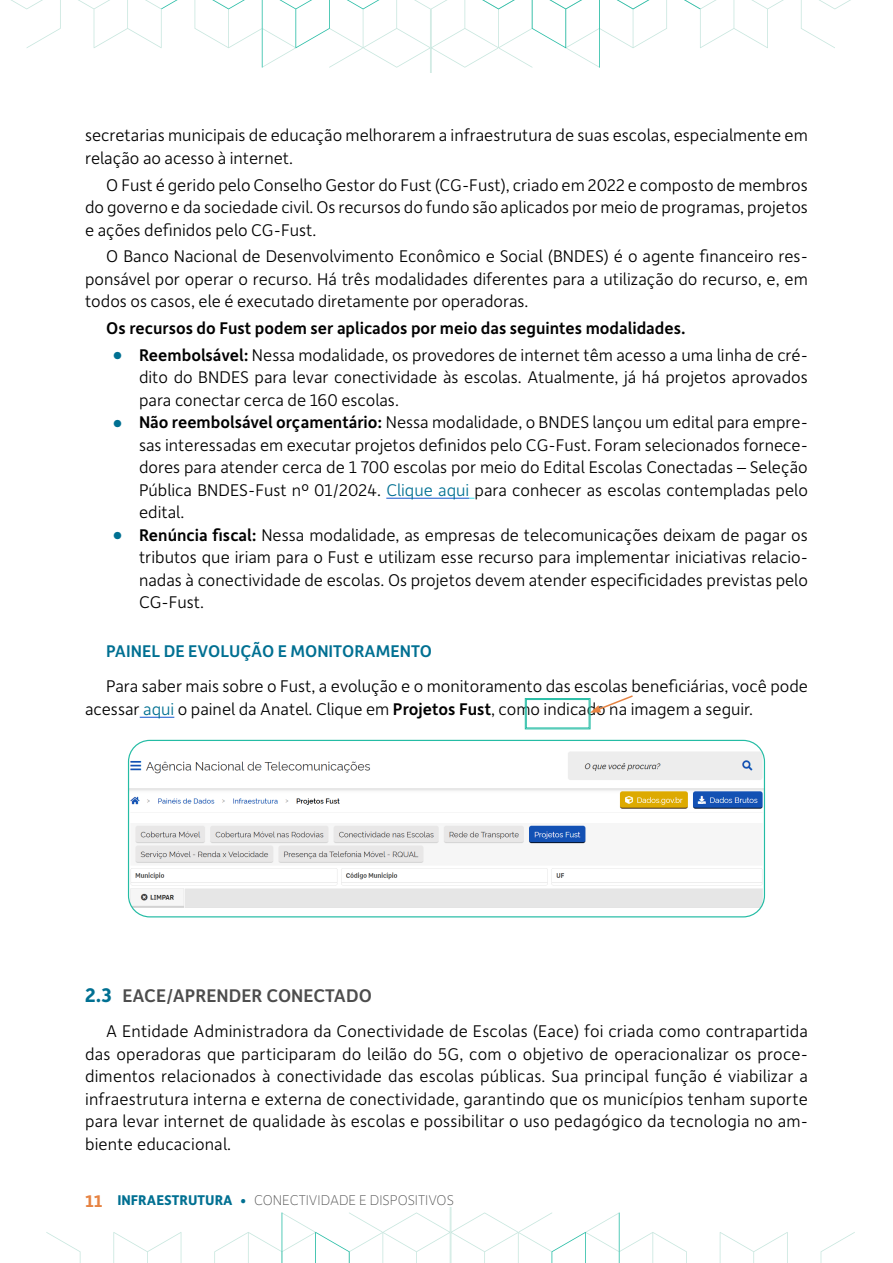
<style>
.page{position:relative;width:893px;height:1263px;background:#fff}
.page>*{position:absolute;margin:0;border:0;box-sizing:border-box;transform-origin:0 0}
.T2{font:500 19.5px "Depot New";color:#4d4d4d}
.Bodytext{font:300 18px/22.5px "Depot New";color:#000;text-align:justify}
.Bodytext-2{font:500 18px "Depot New";color:#000}
.T3{font:500 18px "Depot New";color:#007092}
.t1{font:100 15px "Depot New";color:#4d4d4d}
.s1{font-size:25.5px;color:#007092}
.s2{font-weight:500}
.s3{color:#007092}
.s4{font-weight:700;font-size:21px;color:#007092}
.s5{font-weight:700;font-size:18px;color:#e68342}
.s6{font-weight:700;color:#007092}
.s7{font-family:"Chaparral Pro";font-weight:700;color:#007092}
</style>
<div class="page">
<svg style="left:46px;top:1208px;width:809px;height:55px"></svg>
<svg style="left:11px;top:0;width:840px;height:72px"></svg>
<hr style="left:386px;top:498px;width:83px;height:1px;background:#15c">
<hr style="left:140px;top:717px;width:34px;height:1px;background:#15c">
<img style="left:129px;top:747px;width:635px;height:165px">
<div style="left:128px;top:740px;width:637px;height:177px;border:1px solid #24bca4;border-radius:21px"></div>
<svg style="left:525px;top:695px;width:108px;height:34px"></svg>
<p class="Bodytext" style="left:85px;top:123px;width:724px">secretarias municipais de educação melhorarem a infraestrutura de suas escolas, especialmente em relação ao acesso à internet.</p>
<p class="Bodytext" style="left:85px;top:173px;width:724px;text-indent:21px">O Fust é gerido pelo Conselho Gestor do Fust (CG-Fust), criado em 2022 e composto de membros do governo e da sociedade civil. Os recursos do fundo são aplicados por meio de programas, projetos e ações definidos pelo CG-Fust.</p>
<p class="Bodytext" style="left:85px;top:244px;width:724px;text-indent:21px">O Banco Nacional de Desenvolvimento Econômico e Social (BNDES) é o agente financeiro res&shy;ponsável por operar o recurso. Há três modalidades diferentes para a utilização do recurso, e, em todos os casos, ele é executado diretamente por operadoras.</p>
<p class="Bodytext-2" style="left:106px;top:316px;width:581px">Os recursos do Fust podem ser aplicados por meio das seguintes modalidades.</p>
<p class="Bodytext" style="left:139px;top:343px;width:670px;text-indent:-27px"><span class="s1">•</span> <span class="s2">Reembolsável:</span> Nessa modalidade, os provedores de internet têm acesso a uma linha de cré&shy;dito do BNDES para levar conectividade às escolas. Atualmente, já há projetos aprovados para conectar cerca de 160 escolas.</p>
<p class="Bodytext" style="left:139px;top:410px;width:670px;text-indent:-27px"><span class="s1">•</span> <span class="s2">Não reembolsável orçamentário:</span> Nessa modalidade, o BNDES lançou um edital para empre&shy;sas interessadas em executar projetos definidos pelo CG-Fust. Foram selecionados fornece&shy;dores para atender cerca de 1 700 escolas por meio do Edital Escolas Conectadas – Seleção Pública BNDES-Fust nº 01/2024. <span class="s3">Clique aqui</span> para conhecer as escolas contempladas pelo edital.</p>
<p class="Bodytext" style="left:139px;top:523px;width:670px;text-indent:-27px"><span class="s1">•</span> <span class="s2">Renúncia fiscal:</span> Nessa modalidade, as empresas de telecomunicações deixam de pagar os tributos que iriam para o Fust e utilizam esse recurso para implementar iniciativas relacio&shy;nadas à conectividade de escolas. Os projetos devem atender especificidades previstas pelo CG-Fust.</p>
<p class="T3" style="left:106px;top:639px;width:327px">PAINEL DE EVOLUÇÃO E MONITORAMENTO</p>
<p class="Bodytext" style="left:85px;top:674px;width:724px;text-indent:21px">Para saber mais sobre o Fust, a evolução e o monitoramento das escolas beneficiárias, você pode acessar <span class="s3">aqui</span> o painel da Anatel. Clique em <span class="s2">Projetos Fust</span>, como indicado na imagem a seguir.</p>
<p class="T2" style="left:85px;top:983px;width:288px"><span class="s4">2.3</span> EACE/APRENDER CONECTADO</p>
<p class="Bodytext" style="left:85px;top:1019px;width:724px;text-indent:21px">A Entidade Administradora da Conectividade de Escolas (Eace) foi criada como contrapartida das operadoras que participaram do leilão do 5G, com o objetivo de operacionalizar os proce&shy;dimentos relacionados à conectividade das escolas públicas. Sua principal função é viabilizar a infraestrutura interna e externa de conectividade, garantindo que os municípios tenham suporte para levar internet de qualidade às escolas e possibilitar o uso pedagógico da tecnologia no am&shy;biente educacional.</p>
<p class="t1" style="left:85px;top:1190px;width:370px"><span class="s5">11</span> <span class="s6">INFRAESTRUTURA</span> <span class="s7">•</span> CONECTIVIDADE E DISPOSITIVOS</p>
</div>
